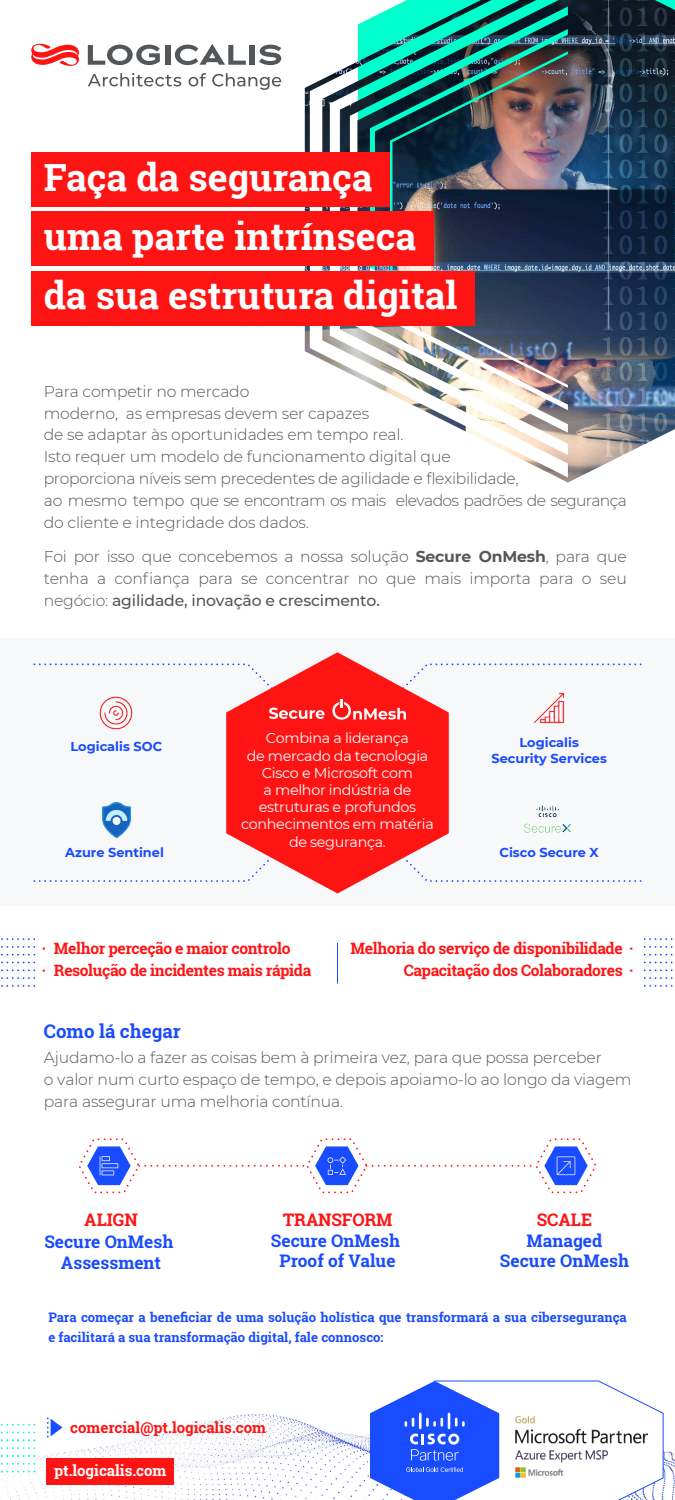
<style>
.page{position:relative;width:675px;height:1500px;background:#fff}
.page>*{position:absolute;margin:0;border:0;box-sizing:border-box;transform-origin:0 0}
.t1{font:700 37.5px/59.4px "Roboto Slab";color:#fff}
.t2{font:700 18.75px "Roboto Slab";color:#194bff}
.t3{font:700 17.31px/20.8px "Roboto Slab";color:#194bff;text-align:center}
.t4{font:700 17.31px "Roboto Slab";letter-spacing:-.005em;color:#ff1414}
.t5{font:300 15.62px/21.9px "Montserrat";letter-spacing:-.01em;color:#53575a}
.t6{font:700 15.62px/21.9px "Roboto Slab";letter-spacing:-.025em;color:#ff1414}
.t7{font:700 15px "Roboto Slab";color:#ff1414}
.t8{font:700 15px "Roboto Slab";color:#fff}
.t9{font:14.31px/17.2px "Montserrat";letter-spacing:-.02em;color:#fff;text-align:center}
.t10{font:700 13.12px/20px "Roboto Slab";color:#194bff}
.t11{font:700 12.88px/15.5px "Montserrat";color:#194bff;text-align:center}
.s1{font-weight:700}
.s2{font-weight:500}
</style>
<div class="page">
<div style="left:0;top:638px;width:675px;height:267px;background:#f7f8fa"></div>
<img style="left:0;top:1415px;width:675px;height:85px">
<svg style="left:33px;top:880px;width:191px;height:2px"></svg>
<svg style="left:451px;top:880px;width:191px;height:2px"></svg>
<img style="left:305px;top:0;width:370px;height:482px">
<div style="left:165px;top:45px;width:5px;height:20px;background:#53575a"></div>
<div style="left:250px;top:45px;width:5px;height:20px;background:#53575a"></div>
<svg style="left:88px;top:45px;width:72px;height:20px"></svg>
<svg style="left:175px;top:44px;width:71px;height:21px"></svg>
<svg style="left:259px;top:45px;width:22px;height:20px"></svg>
<svg style="left:31px;top:44px;width:48px;height:22px"></svg>
<svg style="left:88px;top:73px;width:93px;height:13px"></svg>
<svg style="left:189px;top:73px;width:17px;height:13px"></svg>
<svg style="left:212px;top:73px;width:69px;height:17px"></svg>
<div style="left:31px;top:152px;width:359px;height:55px;background:#ff1414"></div>
<div style="left:31px;top:211px;width:403px;height:55px;background:#ff1414"></div>
<div style="left:31px;top:271px;width:444px;height:54px;background:#ff1414"></div>
<svg style="left:0;top:1463px;width:34px;height:2px"></svg>
<svg style="left:0;top:1471px;width:34px;height:2px"></svg>
<svg style="left:0;top:1432px;width:34px;height:1px"></svg>
<svg style="left:0;top:1424px;width:34px;height:2px"></svg>
<svg style="left:0;top:1447px;width:34px;height:2px"></svg>
<svg style="left:0;top:1455px;width:34px;height:2px"></svg>
<svg style="left:0;top:1439px;width:34px;height:2px"></svg>
<svg style="left:47px;top:1418px;width:16px;height:20px"></svg>
<svg style="left:226px;top:652px;width:223px;height:242px;fill:#ff1414"></svg>
<svg style="left:33px;top:662px;width:292px;height:57px"></svg>
<svg style="left:332px;top:662px;width:310px;height:58px"></svg>
<img style="left:98px;top:695px;width:37px;height:35px">
<img style="left:102px;top:802px;width:30px;height:36px">
<img style="left:531px;top:689px;width:37px;height:35px">
<img style="left:524px;top:805px;width:47px;height:28px">
<svg style="left:1px;top:977px;width:33px;height:2px"></svg>
<svg style="left:1px;top:985px;width:33px;height:2px"></svg>
<svg style="left:1px;top:969px;width:33px;height:2px"></svg>
<svg style="left:1px;top:946px;width:33px;height:2px"></svg>
<svg style="left:1px;top:954px;width:33px;height:2px"></svg>
<svg style="left:1px;top:938px;width:33px;height:2px"></svg>
<svg style="left:1px;top:962px;width:33px;height:1px"></svg>
<svg style="left:643px;top:977px;width:30px;height:2px"></svg>
<svg style="left:644px;top:985px;width:29px;height:2px"></svg>
<svg style="left:643px;top:969px;width:30px;height:2px"></svg>
<svg style="left:644px;top:946px;width:29px;height:2px"></svg>
<svg style="left:643px;top:954px;width:30px;height:2px"></svg>
<svg style="left:643px;top:938px;width:30px;height:2px"></svg>
<svg style="left:643px;top:962px;width:30px;height:1px"></svg>
<svg style="left:79px;top:1138px;width:517px;height:56px"></svg>
<hr style="left:337px;top:943px;width:1px;height:40px;background:#194bff">
<svg style="left:370px;top:1380px;width:294px;height:120px"></svg>
<img style="left:511px;top:1407px;width:142px;height:80px">
<div style="left:46px;top:1458px;width:128px;height:27px;background:#ff1414"></div>
<h1 class="t1" style="left:44px;top:147px;width:415px">Faça da segurança uma parte intrínseca da sua estrutura digital</h1>
<p class="t5" style="left:44px;top:380px;width:585px">Para competir no mercado<br>moderno, as empresas devem ser capazes<br>de se adaptar às oportunidades em tempo real.<br>Isto requer um modelo de funcionamento digital que<br>proporciona níveis sem precedentes de agilidade e flexibilidade,<br>ao mesmo tempo que se encontram os mais elevados padrões de segurança do cliente e integridade dos dados.</p>
<p class="t5" style="left:44px;top:545px;width:585px;text-align:justify">Foi por isso que concebemos a nossa solução <span class="s1">Secure OnMesh</span>, para que tenha a confiança para se concentrar no que mais importa para o seu negócio: <span class="s2">agilidade, inovação e crescimento.</span></p>
<p class="t11" style="left:71px;top:738px;width:93px">Logicalis SOC</p>
<p class="t11" style="left:65px;top:844px;width:100px">Azure Sentinel</p>
<p class="t9" style="left:241px;top:729px;width:194px">Combina a liderança<br>de mercado da tecnologia<br>Cisco e Microsoft com<br>a melhor indústria de estruturas e profundos conhecimentos em matéria de segurança.</p>
<p class="t11" style="left:492px;top:734px;width:117px">Logicalis<br>Security Services</p>
<p class="t11" style="left:500px;top:844px;width:101px">Cisco Secure X</p>
<p class="t6" style="left:42px;top:938px;width:271px">· Melhor perceção e maior controlo<br>· Resolução de incidentes mais rápida</p>
<p class="t6" style="left:351px;top:938px;width:284px;text-align:right">Melhoria do serviço de disponibilidade ·<br>Capacitação dos Colaboradores ·</p>
<p class="t2" style="left:44px;top:1018px;width:138px">Como lá chegar</p>
<p class="t5" style="left:44px;top:1046px;width:589px">Ajudamo-lo a fazer as coisas bem à primeira vez, para que possa perceber<br>o valor num curto espaço de tempo, e depois apoiamo-lo ao longo da viagem para assegurar uma melhoria contínua.</p>
<p class="t4" style="left:84px;top:1208px;width:55px">ALIGN</p>
<p class="t3" style="left:44px;top:1231px;width:131px">Secure OnMesh<br>Assessment</p>
<p class="t4" style="left:283px;top:1208px;width:111px">TRANSFORM</p>
<p class="t3" style="left:271px;top:1230px;width:131px">Secure OnMesh<br>Proof of Value</p>
<p class="t4" style="left:537px;top:1208px;width:57px">SCALE</p>
<p class="t3" style="left:500px;top:1230px;width:131px">Managed<br>Secure OnMesh</p>
<p class="t10" style="left:48px;top:1307px;width:580px">Para começar a beneficiar de uma solução holística que transformará a sua cibersegurança e facilitará a sua transformação digital, fale connosco:</p>
<p class="t7" style="left:70px;top:1417px;width:197px">comercial@pt.logicalis.com</p>
<p class="t8" style="left:54px;top:1460px;width:114px">pt.logicalis.com</p>
</div>
